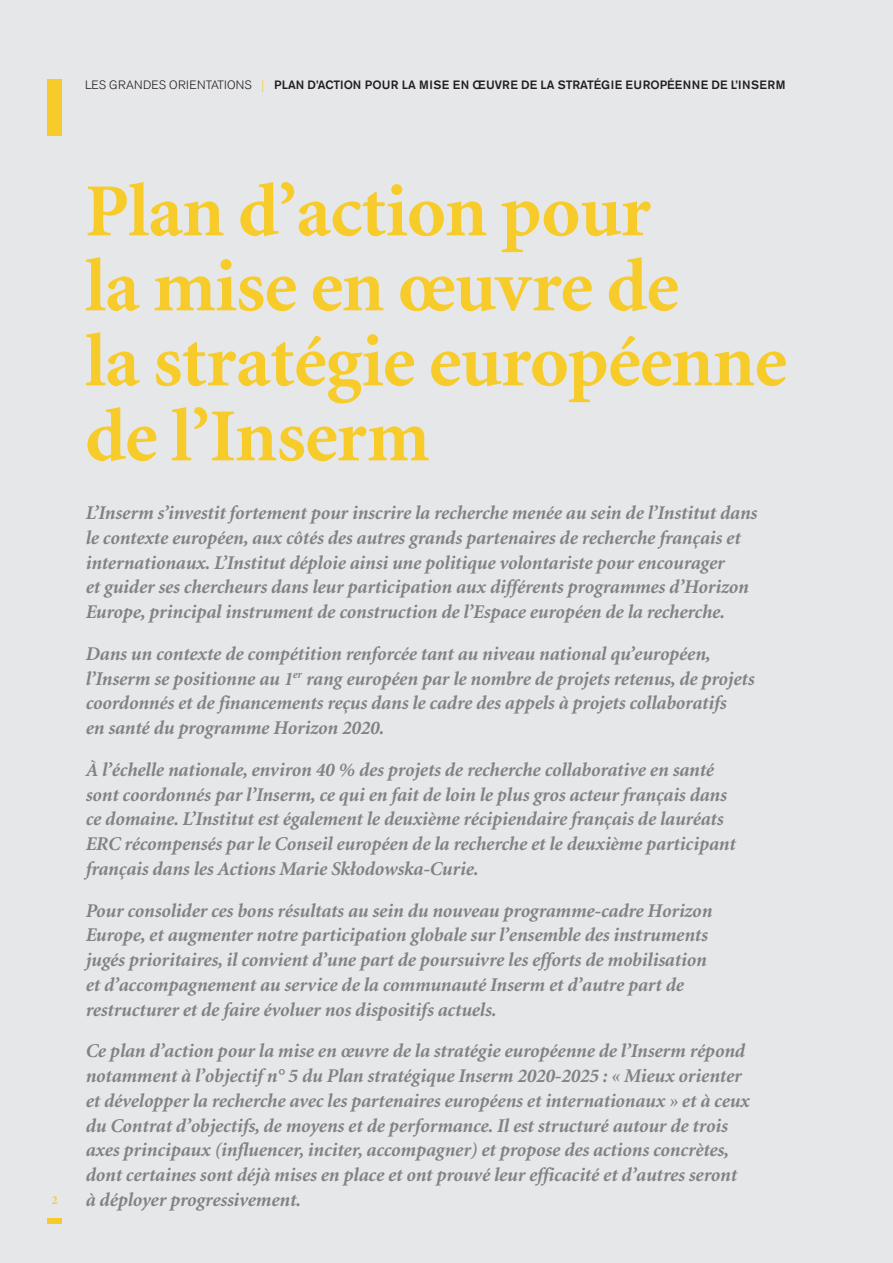
<style>
.page{position:relative;width:893px;height:1263px;background:#e6e7e9}
.page>*{position:absolute;margin:0;border:0;box-sizing:border-box;transform-origin:0 0}
.TITRE_INTRO{font:700 75px/75px "Minion";letter-spacing:-.01em;color:#f6cb2a}
.SOUS_OUV-CHAPO{font:italic 700 19.5px/24.8px "Minion";letter-spacing:-.01em;color:#808285}
.t1{font:500 12px "Akzidenz Grotesk BE";color:#231f20}
.t2{font:700 12px "Minion";color:#f6cb2a}
.s1{font-weight:300}
.s2{font-weight:300;color:#f6cb2a}
</style>
<div class="page">
<div style="left:48px;top:1218px;width:14px;height:5px;background:#f6cb2a"></div>
<div style="left:48px;top:80px;width:14px;height:56px;background:#f6cb2a"></div>
<p class="t1" style="left:85px;top:78px;width:702px"><span class="s1">LES GRANDES ORIENTATIONS</span> <span class="s2">|</span> PLAN D’ACTION POUR LA MISE EN ŒUVRE DE LA STRATÉGIE EUROPÉENNE DE L’INSERM</p>
<p class="TITRE_INTRO" style="left:85px;top:176px;width:703px">Plan d’action pour<br>la mise en œuvre de<br>la stratégie européenne de l’Inserm</p>
<p class="SOUS_OUV-CHAPO" style="left:85px;top:501px;width:673px">L’Inserm s’investit fortement pour inscrire la recherche menée au sein de l’Institut dans le contexte européen, aux côtés des autres grands partenaires de recherche français et internationaux. L’Institut déploie ainsi une politique volontariste pour encourager<br>et guider ses chercheurs dans leur participation aux différents programmes d’Horizon Europe, principal instrument de construction de l’Espace européen de la recherche.</p>
<p class="SOUS_OUV-CHAPO" style="left:85px;top:642px;width:670px">Dans un contexte de compétition renforcée tant au niveau national qu’européen, l’Inserm se positionne au 1<sup>er</sup> rang européen par le nombre de projets retenus, de projets coordonnés et de financements reçus dans le cadre des appels à projets collaboratifs<br>en santé du programme Horizon 2020.</p>
<p class="SOUS_OUV-CHAPO" style="left:85px;top:758px;width:651px">À l’échelle nationale, environ 40 % des projets de recherche collaborative en santé sont coordonnés par l’Inserm, ce qui en fait de loin le plus gros acteur français dans ce domaine. L’Institut est également le deuxième récipiendaire français de lauréats ERC récompensés par le Conseil européen de la recherche et le deuxième participant français dans les Actions Marie Skłodowska-Curie.</p>
<p class="SOUS_OUV-CHAPO" style="left:85px;top:899px;width:628px">Pour consolider ces bons résultats au sein du nouveau programme-cadre Horizon Europe, et augmenter notre participation globale sur l’ensemble des instruments jugés prioritaires, il convient d’une part de poursuivre les efforts de mobilisation et d’accompagnement au service de la communauté Inserm et d’autre part de restructurer et de faire évoluer nos dispositifs actuels.</p>
<p class="SOUS_OUV-CHAPO" style="left:85px;top:1039px;width:666px">Ce plan d’action pour la mise en œuvre de la stratégie européenne de l’Inserm répond notamment à l’objectif n° 5 du Plan stratégique Inserm 2020-2025 : « Mieux orienter et développer la recherche avec les partenaires européens et internationaux » et à ceux du Contrat d’objectifs, de moyens et de performance. Il est structuré autour de trois axes principaux (influencer, inciter, accompagner) et propose des actions concrètes, dont certaines sont déjà mises en place et ont prouvé leur efficacité et d’autres seront</p>
<p class="t2" style="left:52px;top:1194px;width:7px">2</p>
<p class="SOUS_OUV-CHAPO" style="left:85px;top:1188px;width:217px">à déployer progressivement.</p>
</div>
